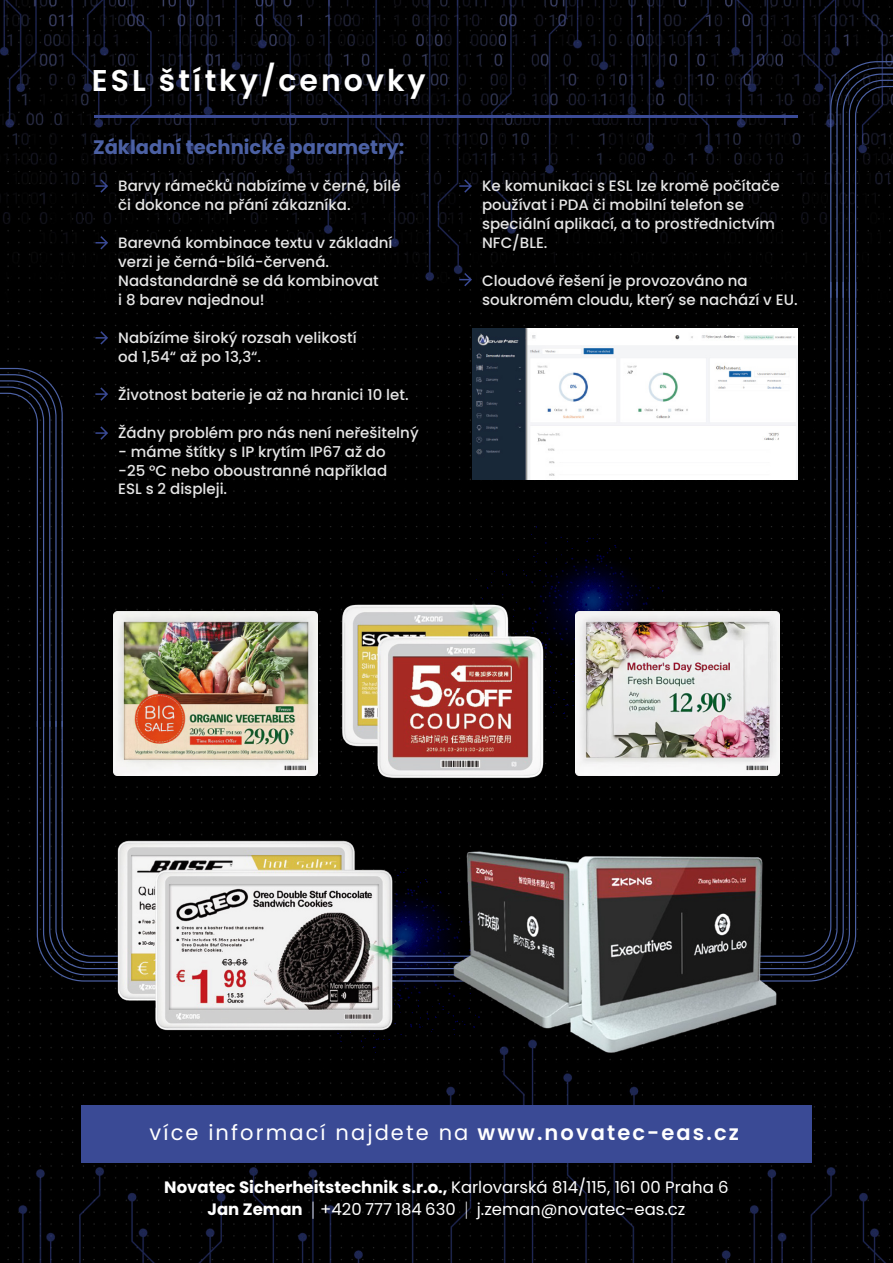
<style>
.page{position:relative;width:893px;height:1263px;background:#fff}
.page>*{position:absolute;margin:0;border:0;box-sizing:border-box;transform-origin:0 0}
.t1{font:600 30px "Poppins";letter-spacing:.1em;color:#fff}
.t2{font:21px "Poppins";letter-spacing:.1em;color:#fff}
.t3{font:700 19.5px "Poppins";color:#4c61a4}
.t4{font:16.5px/22.5px "Poppins";color:#fff}
.t5{font:500 15px/18.8px "Poppins";color:#e6e6e6}
.s1{font-weight:600}
.s2{font-weight:700}
</style>
<div class="page">
<img style="left:0;top:0;width:893px;height:1263px">
<div style="left:281px;top:981px;width:163px;height:72px;background:#000"></div>
<svg style="left:830px;top:61px;width:63px;height:237px;background:#090b13"></svg>
<svg style="left:0;top:368px;width:63px;height:359px;background:#080a11"></svg>
<svg style="left:37px;top:721px;width:79px;height:260px;background:#0c0f19"></svg>
<svg style="left:43px;top:721px;width:73px;height:254px;background:#0d111e"></svg>
<svg style="left:49px;top:721px;width:152px;height:248px;background:#050609"></svg>
<div style="left:201px;top:282px;width:643px;height:687px;background:#000"></div>
<div style="left:81px;top:1105px;width:731px;height:58px;background:#3a4a95"></div>
<img style="left:116px;top:833px;width:291px;height:216px">
<img style="left:444px;top:839px;width:345px;height:226px">
<hr style="left:94px;top:115px;width:704px;height:2px;background:#3a4a95">
<svg style="left:95px;top:179px;width:13px;height:14px"></svg>
<svg style="left:459px;top:179px;width:13px;height:14px"></svg>
<svg style="left:459px;top:273px;width:13px;height:13px"></svg>
<svg style="left:95px;top:236px;width:13px;height:13px"></svg>
<svg style="left:95px;top:331px;width:13px;height:13px"></svg>
<svg style="left:95px;top:426px;width:13px;height:14px"></svg>
<svg style="left:95px;top:387px;width:13px;height:14px"></svg>
<img style="left:473px;top:328px;width:325px;height:152px">
<img style="left:342px;top:601px;width:209px;height:185px">
<img style="left:576px;top:611px;width:203px;height:164px">
<img style="left:114px;top:611px;width:203px;height:164px">
<h1 class="t1" style="left:92px;top:63px;width:335px">ESL štítky/cenovky</h1>
<h3 class="t3" style="left:93px;top:136px;width:313px">Základní technické parametry:</h3>
<p class="t5" style="left:118px;top:177px;width:284px">Barvy rámečků nabízíme v černé, bílé či dokonce na přání zákazníka.</p>
<p class="t5" style="left:118px;top:234px;width:276px">Barevná kombinace textu v základní verzi je černá-bílá-červená.<br>Nadstandardně se dá kombinovat<br>i 8 barev najednou!</p>
<p class="t5" style="left:118px;top:328px;width:240px">Nabízíme široký rozsah velikostí od 1,54“ až po 13,3“.</p>
<p class="t5" style="left:118px;top:385px;width:292px">Životnost baterie je až na hranici 10 let.</p>
<p class="t5" style="left:118px;top:424px;width:302px">Žádny problém pro nás není neřešitelný</p>
<p class="t5" style="left:118px;top:442px;width:271px;text-align:justify">- máme štítky s IP krytím IP67 až do -25 °C nebo oboustranné například ESL s 2 displeji.</p>
<p class="t5" style="left:482px;top:177px;width:299px">Ke komunikaci s ESL lze kromě počítače používat i PDA či mobilní telefon se speciální aplikací, a to prostřednictvím<br>NFC/BLE.</p>
<p class="t5" style="left:482px;top:271px;width:317px">Cloudové řešení je provozováno na soukromém cloudu, který se nachází v EU.</p>
<h2 class="t2" style="left:150px;top:1121px;width:591px">více informací najdete na <span class="s1">www.novatec-eas.cz</span></h2>
<p class="t4" style="left:208px;top:1176px;width:523px;text-indent:-43px"><span class="s2">Novatec Sicherheitstechnik s.r.o.,</span> Karlovarská 814/115, 161 00 Praha 6<br><span class="s2">Jan Zeman</span> +420 777 184 630</p>
<p class="t4" style="left:477px;top:1198px;width:210px">j.zeman@novatec-eas.cz</p>
</div>
